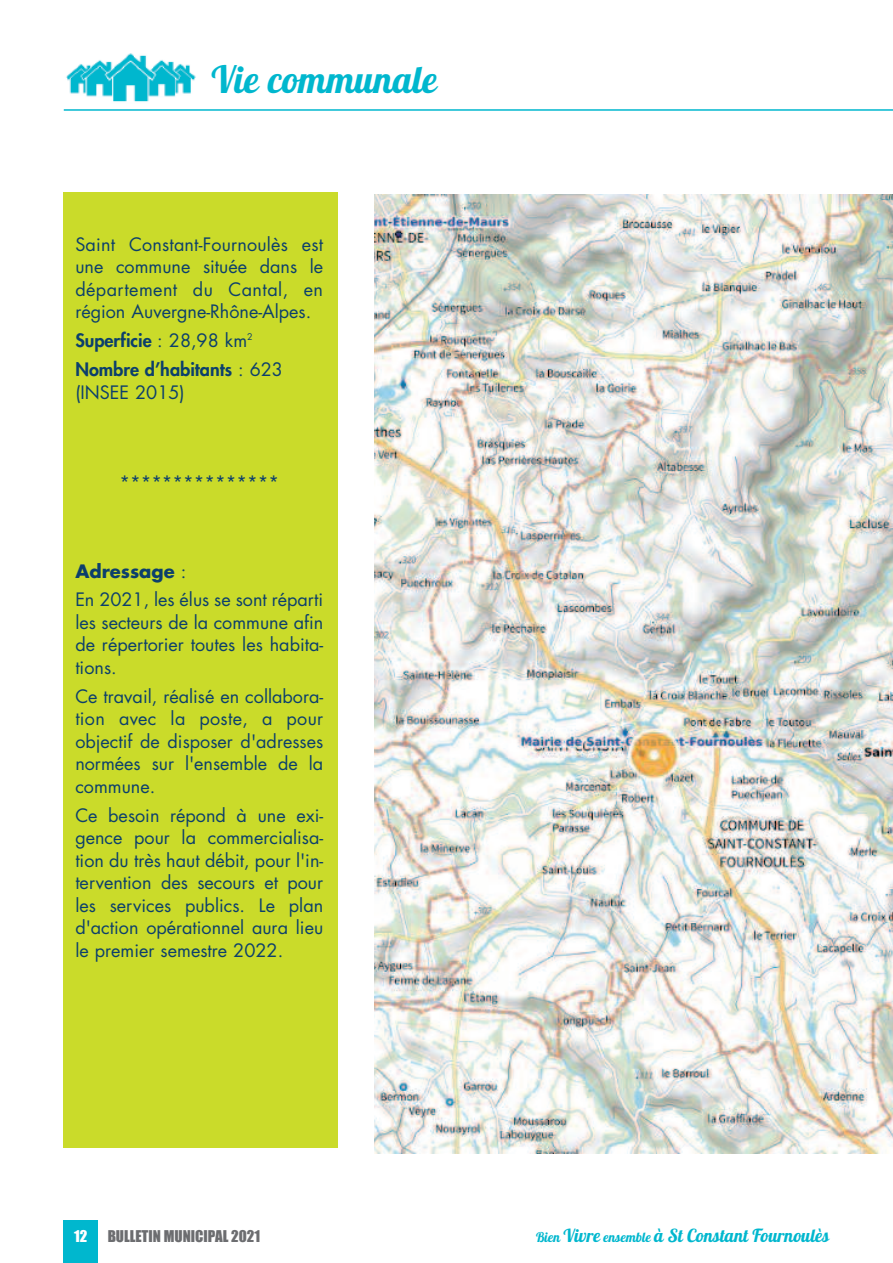
<style>
.page{position:relative;width:893px;height:1263px;background:#fff}
.page>*{position:absolute;margin:0;border:0;box-sizing:border-box;transform-origin:0 0}
.t1{font:37.5px "Lobster 1.4";color:#00b7ce}
.t2{font:18px/22.5px "Futura";color:#0c3f6c;text-align:justify}
.t3{font:800 18px/29px "Futura";color:#0c3f6c}
.t4{font:18px "Lobster 1.4";color:#00b7ce}
.t5{font:15px "Impact";color:#6c6d70}
.t6{font:15px "Impact";color:#fff}
.s1{font-weight:400}
.s2{font-weight:700}
.s3{font-size:13.5px}
</style>
<div class="page">
<div style="left:64px;top:1220px;width:34px;height:43px;background:#00b7ce"></div>
<img style="left:66px;top:53px;width:130px;height:49px">
<hr style="left:64px;top:109px;width:829px;height:2px;background:#00b7ce">
<img style="left:374px;top:195px;width:519px;height:958px">
<div style="left:64px;top:192px;width:274px;height:956px;background:#cadb2a"></div>
<h1 class="t1" style="left:212px;top:56px;width:227px">Vie communale</h1>
<p class="t2" style="left:75px;top:234px;width:249px">Saint Constant-Fournoulès est une commune située dans le département du Cantal, en région Auvergne-Rhône-Alpes.</p>
<p class="t3" style="left:75px;top:327px;width:209px">Superficie <span class="s1">: 28,98 km</span><sup>2<br></sup>Nombre d’habitants <span class="s1">: 623</span></p>
<p class="t2" style="left:75px;top:382px;width:111px">(INSEE 2015)</p>
<p class="t2" style="left:119px;top:473px;width:161px">***************</p>
<p class="t2" style="left:75px;top:558px;width:249px;line-height:29px"><span class="s2">Adressage</span> :<br>En 2021, les élus se sont réparti</p>
<p class="t2" style="left:75px;top:613px;width:249px">les secteurs de la commune afin de répertorier toutes les habita&shy;tions.</p>
<p class="t2" style="left:75px;top:686px;width:249px">Ce travail, réalisé en collabora&shy;tion avec la poste, a pour objectif de disposer d'adresses normées sur l'ensemble de la commune.</p>
<p class="t2" style="left:75px;top:805px;width:249px">Ce besoin répond à une exi&shy;gence pour la commercialisa&shy;tion du très haut débit, pour l'in&shy;tervention des secours et pour les services publics. Le plan d'action opérationnel aura lieu le premier semestre 2022.</p>
<p class="t6" style="left:74px;top:1228px;width:15px">12</p>
<p class="t5" style="left:108px;top:1228px;width:154px">BULLETIN MUNICIPAL 2021</p>
<p class="t4" style="left:536px;top:1224px;width:295px"><span class="s3">Bien</span> Vivre <span class="s3">ensemble</span> à St Constant Fournoulès</p>
</div>
